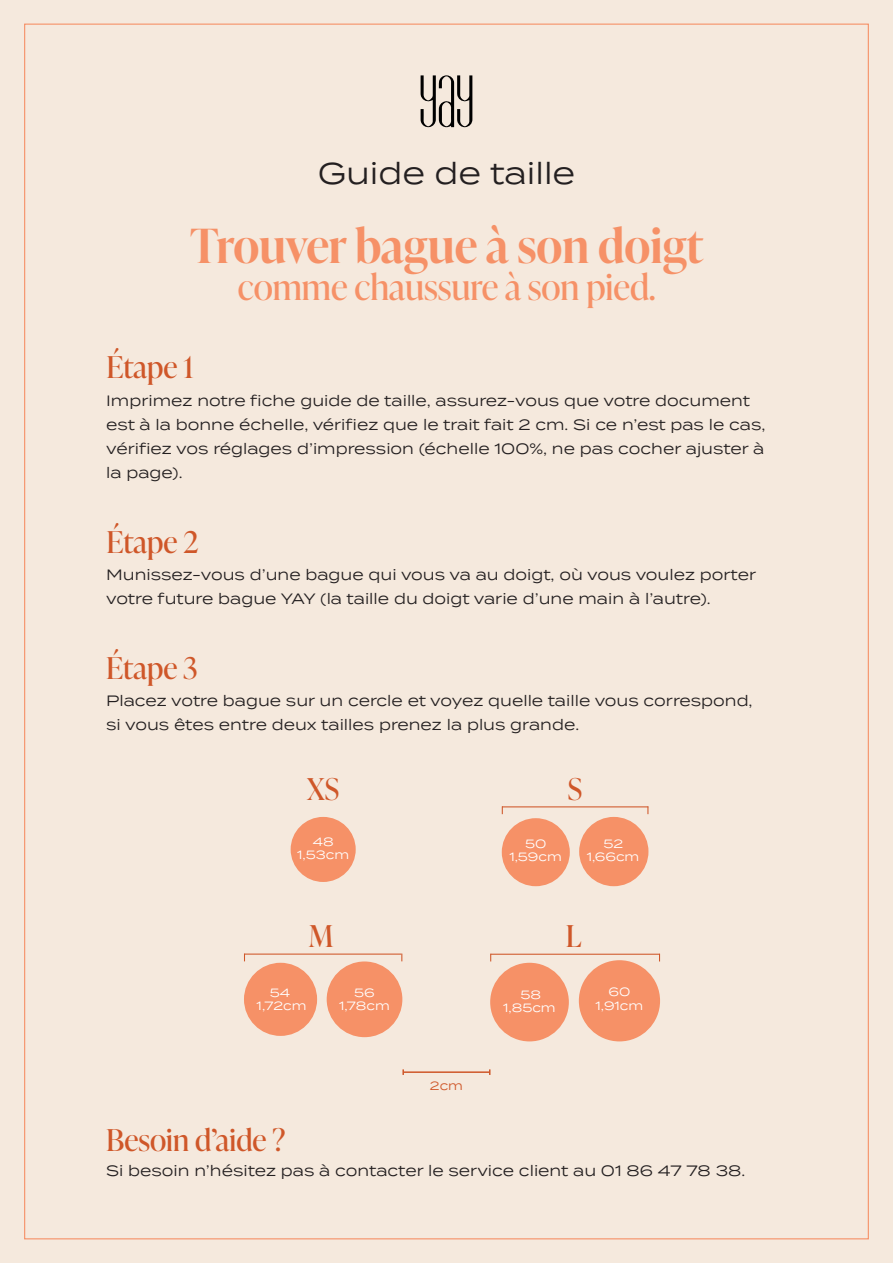
<style>
.page{position:relative;width:893px;height:1263px;background:#f5e9dd}
.page>*{position:absolute;margin:0;border:0;box-sizing:border-box;transform-origin:0 0}
.t1{font:600 47.1px "Ivy Presto Display";color:#f69167}
.t2{font:35.4px "Ivy Presto Display";color:#f69167}
.t3{font:30px "Ivy Presto Display";color:#cf5729}
.t4{font:30px "Termina";color:#231f20}
.t5{font:15px/24px "Termina";color:#231f20}
.t6{font:12px "Termina";color:#fff}
.t7{font:12px "Termina";color:#cf5729}
</style>
<div class="page">
<svg style="left:421px;top:75px;width:51px;height:53px"></svg>
<hr style="left:404px;top:1071px;width:85px;height:2px;background:#cf5729">
<svg style="left:402px;top:1069px;width:2px;height:6px"></svg>
<div style="left:291px;top:817px;width:65px;height:65px;background:#f69167;border-radius:50%"></div>
<div style="left:502px;top:818px;width:68px;height:68px;background:#f69167;border-radius:50%"></div>
<div style="left:579px;top:817px;width:69px;height:69px;background:#f69167;border-radius:50%"></div>
<hr style="left:502px;top:806px;width:146px;height:1px;background:#cf5729">
<div style="left:244px;top:963px;width:73px;height:73px;background:#f69167;border-radius:50%"></div>
<div style="left:327px;top:961px;width:75px;height:76px;background:#f69167;border-radius:50%"></div>
<hr style="left:244px;top:953px;width:157px;height:2px;background:#cf5729">
<div style="left:490px;top:963px;width:79px;height:78px;background:#f69167;border-radius:50%"></div>
<div style="left:579px;top:960px;width:81px;height:81px;background:#f69167;border-radius:50%"></div>
<hr style="left:491px;top:954px;width:169px;height:1px;background:#cf5729">
<p class="t4" style="left:318px;top:151px;width:259px">Guide de taille</p>
<p class="t1" style="left:190px;top:212px;width:514px">Trouver bague à son doigt</p>
<p class="t2" style="left:238px;top:262px;width:419px">comme chaussure à son pied.</p>
<p class="t3" style="left:106px;top:346px;width:88px">Étape 1</p>
<p class="t5" style="left:106px;top:388px;width:661px">Imprimez notre fiche guide de taille, assurez-vous que votre document est à la bonne échelle, vérifiez que le trait fait 2 cm. Si ce n’est pas le cas, vérifiez vos réglages d’impression (échelle 100%, ne pas cocher ajuster à la page).</p>
<p class="t3" style="left:106px;top:520px;width:94px">Étape 2</p>
<p class="t5" style="left:106px;top:562px;width:651px">Munissez-vous d’une bague qui vous va au doigt, où vous voulez porter votre future bague YAY (la taille du doigt varie d’une main à l’autre).</p>
<p class="t3" style="left:106px;top:646px;width:93px">Étape 3</p>
<p class="t5" style="left:106px;top:688px;width:648px">Placez votre bague sur un cercle et voyez quelle taille vous correspond, si vous êtes entre deux tailles prenez la plus grande.</p>
<p class="t3" style="left:307px;top:768px;width:33px">XS</p>
<p class="t3" style="left:568px;top:768px;width:16px">S</p>
<p class="t6" style="left:313px;top:833px;width:22px">48</p>
<p class="t6" style="left:297px;top:846px;width:53px">1,53cm</p>
<p class="t6" style="left:525px;top:835px;width:23px">50</p>
<p class="t6" style="left:603px;top:835px;width:21px">52</p>
<p class="t6" style="left:509px;top:848px;width:54px">1,59cm</p>
<p class="t6" style="left:587px;top:848px;width:54px">1,66cm</p>
<p class="t3" style="left:309px;top:915px;width:26px">M</p>
<p class="t3" style="left:566px;top:915px;width:17px">L</p>
<p class="t6" style="left:270px;top:984px;width:22px">54</p>
<p class="t6" style="left:354px;top:984px;width:22px">56</p>
<p class="t6" style="left:521px;top:986px;width:22px">58</p>
<p class="t6" style="left:608px;top:983px;width:23px">60</p>
<p class="t6" style="left:257px;top:997px;width:51px">1,72cm</p>
<p class="t6" style="left:339px;top:997px;width:52px">1,78cm</p>
<p class="t6" style="left:503px;top:999px;width:54px">1,85cm</p>
<p class="t6" style="left:596px;top:997px;width:49px">1,91cm</p>
<p class="t7" style="left:430px;top:1077px;width:35px">2cm</p>
<p class="t3" style="left:106px;top:1118px;width:181px">Besoin d’aide ?</p>
<p class="t5" style="left:106px;top:1157px;width:641px">Si besoin n’hésitez pas à contacter le service client au 01 86 47 78 38.</p>
</div>
